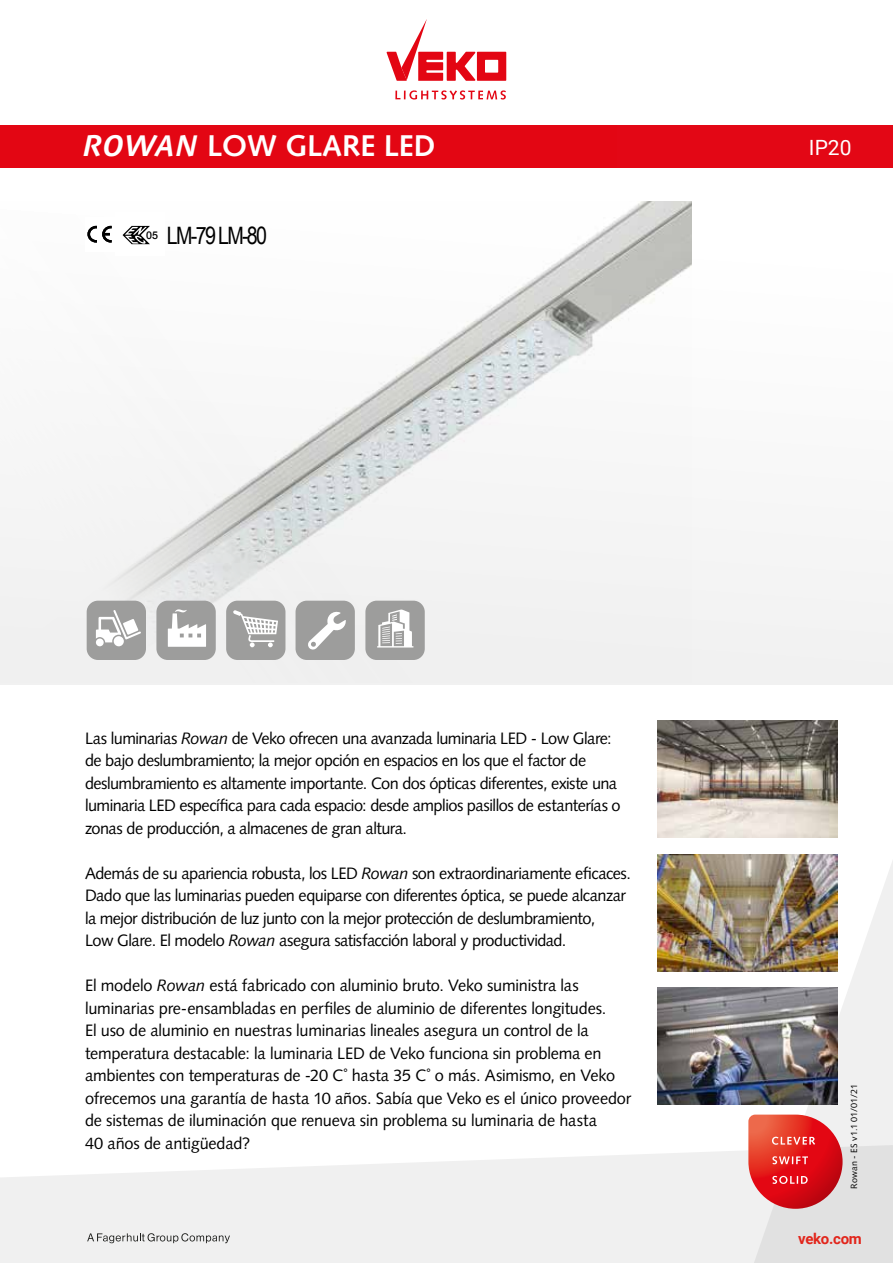
<style>
.page{position:relative;width:893px;height:1263px;background:#fff}
.page>*{position:absolute;margin:0;border:0;box-sizing:border-box;transform-origin:0 0}
.t1{font:700 30px "Syntax LT Std";color:#fff}
.t2{font:24px "Arial Narrow";letter-spacing:-.07em;color:#000}
.t3{font:21px "Roboto";color:#fff}
.t4{font:16.5px/22.5px "Syntax LT Std";letter-spacing:-.025em;color:#000}
.t5{font:700 15px "Roboto";letter-spacing:-.02em;color:#e1251b}
.t6{font:500 10.65px "Helvetica Neue";color:#000}
.t7{font:9px "Syntax LT Std";letter-spacing:.02em;color:#000}
.s1{font-family:"Linotype Syntax W01";font-style:italic}
.s2{font-style:italic}
</style>
<div class="page">
<svg style="left:0;top:1151px;width:748px;height:112px;fill:#f0f0f0"></svg>
<svg style="left:748px;top:861px;width:145px;height:402px"></svg>
<svg style="left:395px;top:90px;width:111px;height:10px"></svg>
<svg style="left:386px;top:19px;width:120px;height:62px"></svg>
<svg style="left:748px;top:1114px;width:94px;height:95px;background:#e14948"></svg>
<svg style="left:87px;top:1233px;width:143px;height:10px"></svg>
<div style="left:0;top:162px;width:893px;height:523px;background:#fbfbfb"></div>
<div style="left:468px;top:125px;width:425px;height:43px;background:#e30715"></div>
<img style="left:0;top:202px;width:692px;height:480px">
<div style="left:156px;top:601px;width:60px;height:59px;background:#9d9d9c;border-radius:11px"></div>
<div style="left:226px;top:601px;width:59px;height:59px;background:#9d9d9c;border-radius:11px"></div>
<svg style="left:233px;top:610px;width:45px;height:37px"></svg>
<div style="left:87px;top:601px;width:59px;height:59px;background:#9d9d9c;border-radius:11px"></div>
<svg style="left:168px;top:609px;width:38px;height:38px"></svg>
<svg style="left:96px;top:610px;width:45px;height:36px"></svg>
<div style="left:296px;top:601px;width:59px;height:59px;background:#9d9d9c;border-radius:11px"></div>
<div style="left:365px;top:601px;width:60px;height:59px;background:#9d9d9c;border-radius:11px"></div>
<svg style="left:308px;top:611px;width:38px;height:39px"></svg>
<svg style="left:377px;top:609px;width:36px;height:38px"></svg>
<div style="left:85px;top:217px;width:31px;height:34px;background:#fff"></div>
<svg style="left:87px;top:226px;width:25px;height:17px"></svg>
<div style="left:115px;top:213px;width:50px;height:43px;background:#fff"></div>
<svg style="left:123px;top:226px;width:27px;height:18px"></svg>
<div style="left:0;top:125px;width:617px;height:43px;background:#e30613"></div>
<img style="left:657px;top:721px;width:181px;height:117px">
<img style="left:657px;top:854px;width:181px;height:117px">
<img style="left:657px;top:987px;width:181px;height:117px">
<h1 class="t1" style="left:83px;top:128px;width:354px"><span class="s1">ROWAN</span> LOW GLARE LED</h1>
<p class="t6" style="left:146px;top:226px;width:13px">05</p>
<h2 class="t2" style="left:167px;top:218px;width:102px">LM-79 LM-80</h2>
<p class="t3" style="left:809px;top:133px;width:44px">IP20</p>
<p class="t4" style="left:85px;top:727px;width:537px">Las luminarias <span class="s2">Rowan</span> de Veko ofrecen una avanzada luminaria LED - Low Glare: de bajo deslumbramiento; la mejor opción en espacios en los que el factor de deslumbramiento es altamente importante. Con dos ópticas diferentes, existe una luminaria LED específica para cada espacio: desde amplios pasillos de estanterías o zonas de producción, a almacenes de gran altura.</p>
<p class="t4" style="left:85px;top:862px;width:547px">Además de su apariencia robusta, los LED <span class="s2">Rowan</span> son extraordinariamente eficaces.<br>Dado que las luminarias pueden equiparse con diferentes óptica, se puede alcanzar la mejor distribución de luz junto con la mejor protección de deslumbramiento,<br>Low Glare. El modelo <span class="s2">Rowan</span> asegura satisfacción laboral y productividad.</p>
<p class="t4" style="left:85px;top:974px;width:548px">El modelo <span class="s2">Rowan</span> está fabricado con aluminio bruto. Veko suministra las luminarias pre-ensambladas en perfiles de aluminio de diferentes longitudes.<br>El uso de aluminio en nuestras luminarias lineales asegura un control de la temperatura destacable: la luminaria LED de Veko funciona sin problema en ambientes con temperaturas de -20 C˚ hasta 35 C˚ o más. Asimismo, en Veko ofrecemos una garantía de hasta 10 años. Sabía que Veko es el único proveedor de sistemas de iluminación que renueva sin problema su luminaria de hasta<br>40 años de antigüedad?</p>
<p class="t7" style="left:849px;top:1188px;width:106px;rotate:-90deg">Rowan - ES v1.1 01/01/21</p>
<p class="t5" style="left:798px;top:1228px;width:65px">veko.com</p>
</div>
